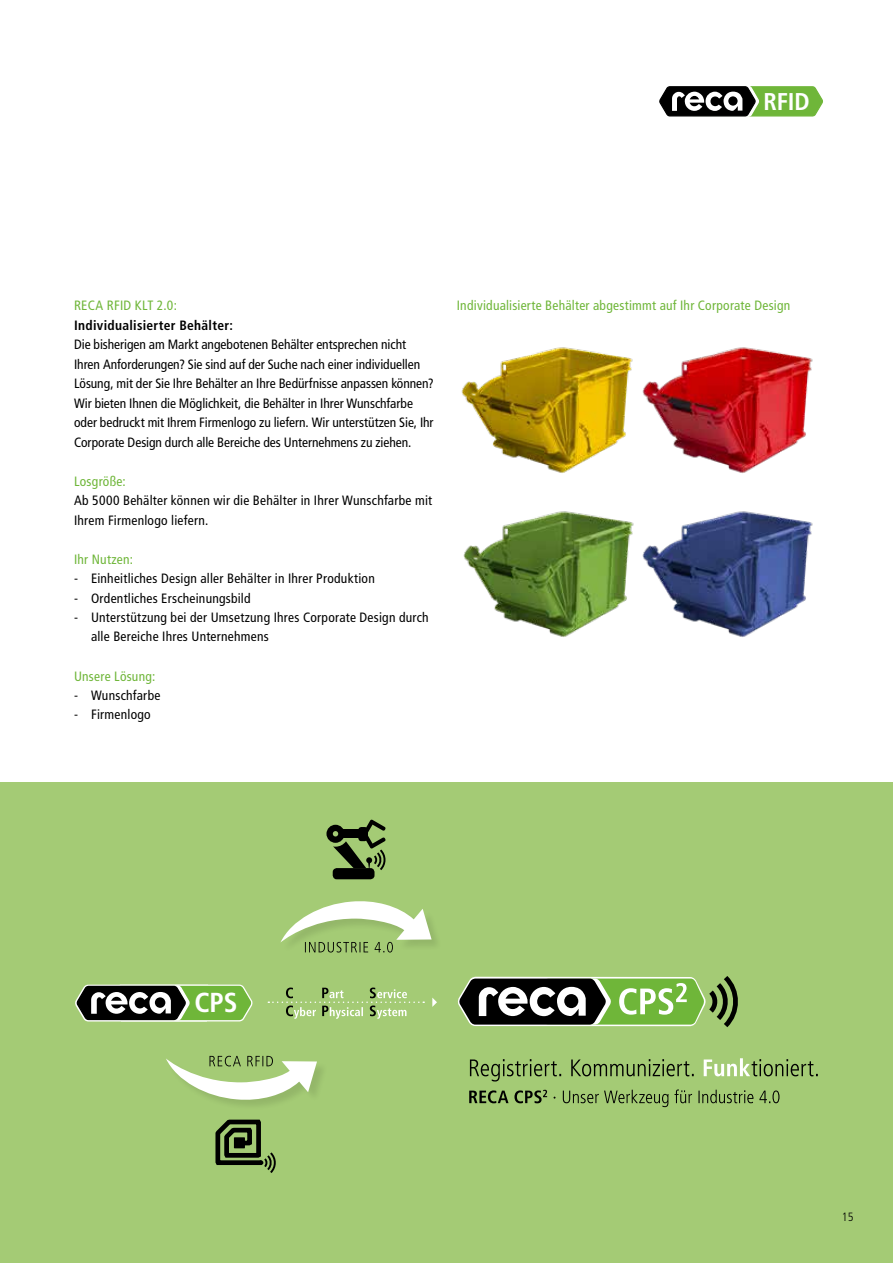
<style>
.page{position:relative;width:893px;height:1263px;background:#fff}
.page>*{position:absolute;margin:0;border:0;box-sizing:border-box;transform-origin:0 0}
.t1{font:700 condensed 27.45px "Frutiger LT Pro";color:#fff}
.t2{font:700 condensed 24.3px "Frutiger LT Pro";color:#fff}
.t3{font:condensed 13.5px/19.5px "Frutiger LT Pro";color:#000}
.t4{font:condensed 13.5px/19.5px "Frutiger LT Pro";letter-spacing:.02em;color:#000}
.t5{font:condensed 13.5px "Frutiger LT Pro";letter-spacing:.02em;color:#6fb639}
.t6{font:700 condensed 13.5px "Frutiger LT Pro";letter-spacing:.025em;color:#000}
.t7{font:300 condensed 12px "Frutiger LT Pro";color:#000}
</style>
<div class="page">
<div style="left:0;top:782px;width:893px;height:481px;background:#a4cb75"></div>
<div style="left:281px;top:902px;width:162px;height:51px;background:#000;opacity:.1"></div>
<div style="left:167px;top:1060px;width:161px;height:51px;background:#000;opacity:.1"></div>
<svg style="left:280px;top:901px;width:152px;height:51px"></svg>
<svg style="left:215px;top:1119px;width:61px;height:54px"></svg>
<svg style="left:166px;top:1056px;width:151px;height:44px"></svg>
<svg style="left:469px;top:1089px;width:310px;height:18px"></svg>
<svg style="left:704px;top:1058px;width:114px;height:18px"></svg>
<svg style="left:470px;top:1059px;width:224px;height:22px"></svg>
<svg style="left:457px;top:976px;width:281px;height:52px"></svg>
<div style="left:333px;top:868px;width:41px;height:11px;background:#000;border-radius:4px"></div>
<svg style="left:326px;top:819px;width:60px;height:53px"></svg>
<svg style="left:268px;top:987px;width:156px;height:32px"></svg>
<svg style="left:432px;top:998px;width:5px;height:9px"></svg>
<svg style="left:75px;top:984px;width:178px;height:38px;background:#6c8658"></svg>
<svg style="left:659px;top:86px;width:164px;height:31px"></svg>
<img style="left:642px;top:511px;width:171px;height:126px">
<img style="left:461px;top:347px;width:352px;height:126px">
<img style="left:463px;top:511px;width:171px;height:126px">
<h2 class="t2" style="left:763px;top:87px;width:48px">RFID</h2>
<p class="t5" style="left:74px;top:297px;width:104px">RECA RFID KLT 2.0:</p>
<p class="t6" style="left:74px;top:317px;width:160px">Individualisierter Behälter:</p>
<p class="t3" style="left:74px;top:335px;width:361px">Die bisherigen am Markt angebotenen Behälter entsprechen nicht Ihren Anforderungen? Sie sind auf der Suche nach einer individuellen Lösung, mit der Sie Ihre Behälter an Ihre Bedürfnisse anpassen können?<br>Wir bieten Ihnen die Möglichkeit, die Behälter in Ihrer Wunschfarbe oder bedruckt mit Ihrem Firmenlogo zu liefern. Wir unterstützen Sie, Ihr Corporate Design durch alle Bereiche des Unternehmens zu ziehen.</p>
<p class="t5" style="left:74px;top:473px;width:53px">Losgröße:</p>
<p class="t4" style="left:74px;top:491px;width:360px">Ab 5000 Behälter können wir die Behälter in Ihrer Wunschfarbe mit<br>Ihrem Firmenlogo liefern.</p>
<p class="t5" style="left:74px;top:551px;width:60px">Ihr Nutzen:</p>
<p class="t4" style="left:74px;top:569px;width:302px">- Einheitliches Design aller Behälter in Ihrer Produktion</p>
<p class="t4" style="left:74px;top:588px;width:178px">- Ordentliches Erscheinungsbild</p>
<p class="t4" style="left:91px;top:608px;width:339px;text-indent:-17px">- Unterstützung bei der Umsetzung Ihres Corporate Design durch alle Bereiche Ihres Unternehmens</p>
<p class="t5" style="left:74px;top:668px;width:83px">Unsere Lösung:</p>
<p class="t3" style="left:74px;top:686px;width:88px">- Wunschfarbe</p>
<p class="t4" style="left:74px;top:705px;width:78px">- Firmenlogo</p>
<p class="t5" style="left:457px;top:297px;width:335px">Individualisierte Behälter abgestimmt auf Ihr Corporate Design</p>
<h1 class="t1" style="left:194px;top:987px;width:44px">CPS</h1>
<p class="t7" style="left:842px;top:1210px;width:13px">15</p>
</div>
